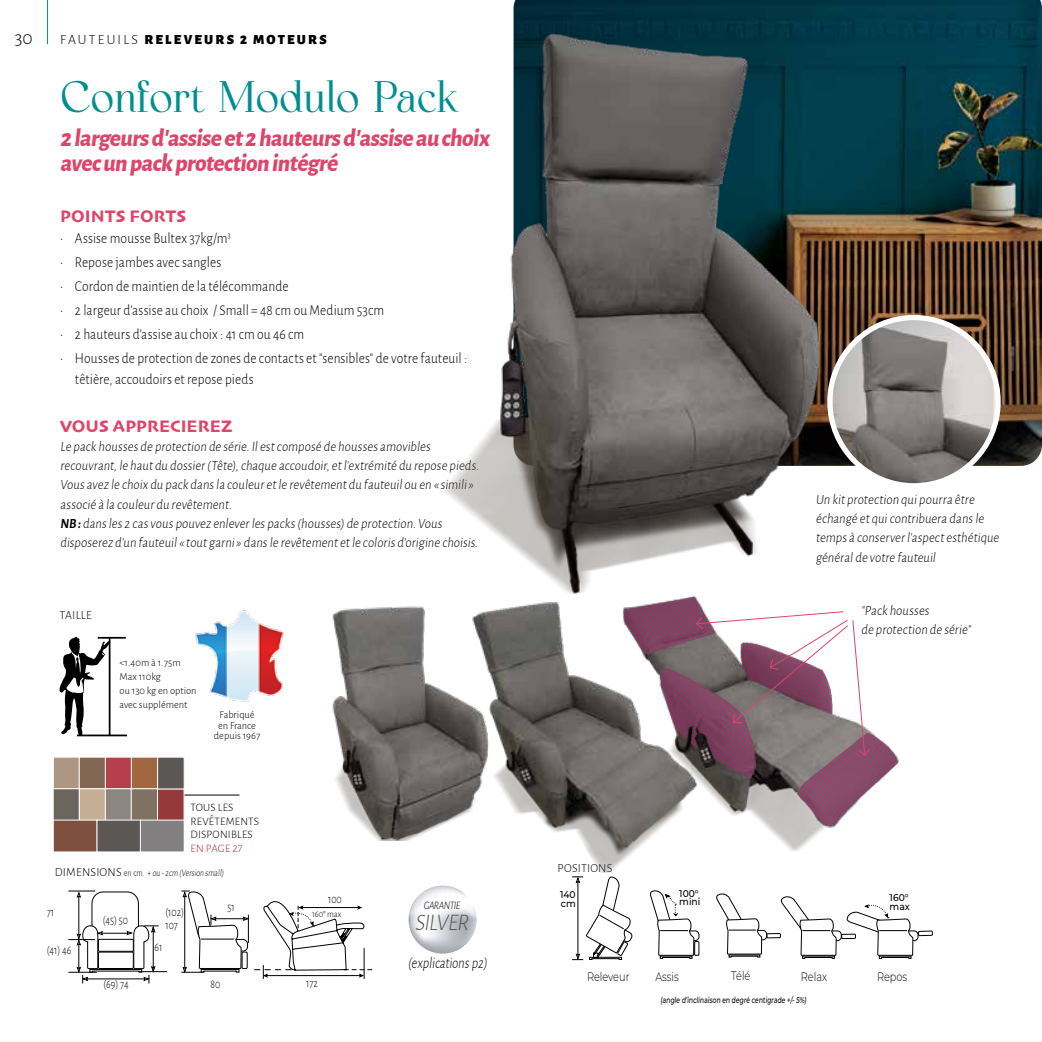
<style>
.page{position:relative;width:1042px;height:1042px;background:#fff}
.page>*{position:absolute;margin:0;border:0;box-sizing:border-box;transform-origin:0 0}
.t1{font:42px "Bella Queta";letter-spacing:-.005em;color:#008f8d}
.t2{font:800 24.5px/24.5px "Alegreya Sans";color:#dd456b;scale:.95 1}
.t3{font:300 23.8px "Alegreya Sans";color:#575756;scale:.9 1}
.t4{font:300 19.25px "Alegreya Sans";color:#000}
.t5{font:17.5px "Skia";letter-spacing:.005em;color:#dd456b}
.t6{font:300 15.75px "Alegreya Sans";color:#000;scale:.8 1}
.t7{font:300 15.05px/21px "Alegreya Sans";letter-spacing:.005em;color:#000;scale:.9 1}
.t8{font:300 14px/19.2px "Alegreya Sans";color:#000;scale:.9 1}
.t9{font:900 14px "Alegreya Sans";letter-spacing:.16em;color:#000}
.t10{font:300 12.25px/13.1px "Alegreya Sans";color:#000;scale:.8 1}
.t11{font:300 12.25px "Montserrat";color:#000;scale:.8 1}
.t12{font:300 12.25px "Alegreya Sans";letter-spacing:.02em;color:#000}
.t13{font:300 12.25px "Alegreya Sans";color:#000}
.t14{font:300 11.38px/13.7px "Alegreya Sans";letter-spacing:.02em;color:#000}
.t15{font:300 11.38px "Alegreya Sans";letter-spacing:.02em;color:#000;scale:.83 1}
.t16{font:300 11.38px "Alegreya Sans";letter-spacing:.015em;color:#c2262e}
.t17{font:300 10.5px/14px "Alegreya Sans";color:#000}
.t18{font:300 9.8px "Alegreya Sans";color:#000;scale:.8 1}
.t19{font:500 9.8px/8.8px "Montserrat";color:#000;scale:.94 1}
.t20{font:300 9.28px "Alegreya Sans";color:#000;scale:.91 1}
.t21{font:500 8.4px "Montserrat";color:#000;scale:.72 1}
.s1{font-weight:300}
.s2{font-weight:700}
.s3{font-size:12.25px}
</style>
<div class="page">
<img style="left:513px;top:0;width:526px;height:466px">
<svg style="left:1039px;top:0;width:3px;height:456px"></svg>
<hr style="left:47px;top:0;width:1px;height:44px;background:#008f8d">
<svg style="left:59px;top:636px;width:67px;height:99px"></svg>
<hr style="left:109px;top:638px;width:1px;height:97px;background:#000">
<hr style="left:77px;top:734px;width:50px;height:2px;background:#000">
<img style="left:195px;top:610px;width:89px;height:92px">
<svg style="left:408px;top:885px;width:69px;height:68px"></svg>
<hr style="left:181px;top:795px;width:58px;height:1px;background:#000">
<div style="left:53px;top:756px;width:27px;height:33px;background:#ad9682;border:1px solid #fff"></div>
<div style="left:53px;top:788px;width:27px;height:33px;background:#6c655d;border:1px solid #fff"></div>
<div style="left:79px;top:756px;width:27px;height:33px;background:#826852;border:1px solid #fff"></div>
<div style="left:79px;top:788px;width:27px;height:33px;background:#c5af94;border:1px solid #fff"></div>
<div style="left:105px;top:756px;width:27px;height:33px;background:#b53f4c;border:1px solid #fff"></div>
<div style="left:105px;top:788px;width:27px;height:33px;background:#8b8680;border:1px solid #fff"></div>
<div style="left:131px;top:756px;width:27px;height:33px;background:#a06740;border:1px solid #fff"></div>
<div style="left:131px;top:788px;width:27px;height:33px;background:#817165;border:1px solid #fff"></div>
<div style="left:157px;top:788px;width:27px;height:33px;background:#95393a;border:1px solid #fff"></div>
<div style="left:157px;top:756px;width:28px;height:33px;background:#5a5754;border:1px solid #fff"></div>
<svg style="left:53px;top:819px;width:319px;height:164px"></svg>
<div style="left:885px;top:930px;width:33px;height:11px;border:1px solid #000;border-radius:4px"></div>
<div style="left:918px;top:930px;width:15px;height:6px;border:1px solid #000"></div>
<img style="left:311px;top:606px;width:157px;height:234px">
<img style="left:442px;top:19px;width:417px;height:574px">
<img style="left:468px;top:593px;width:228px;height:239px">
<img style="left:832px;top:317px;width:161px;height:169px">
<div style="left:827px;top:315px;width:173px;height:173px;border:5px solid #fff;border-radius:50%"></div>
<svg style="left:572px;top:597px;width:342px;height:364px"></svg>
<h3 class="t4" style="left:15px;top:25px;width:19px">30</h3>
<p class="t9" style="left:60px;top:28px;width:268px"><span class="s1">FAUTEUILS</span> RELEVEURS 2 MOTEURS</p>
<h1 class="t1" style="left:60px;top:72px;width:400px">Confort Modulo Pack</h1>
<h2 class="t2" style="left:60px;top:124px;width:458px">2 largeurs d'assise et2 hauteurs d'assise au choix avecun pack protection intégré</h2>
<p class="t5" style="left:60px;top:206px;width:128px">POINTS FORTS</p>
<p class="t7" style="left:60px;top:227px;width:191px">• Assise mousse Bultex 37kg/m<sup>3</sup></p>
<p class="t7" style="left:60px;top:251px;width:181px">• Repose jambes avec sangles</p>
<p class="t7" style="left:60px;top:275px;width:255px">• Cordon de maintien de la télécommande</p>
<p class="t7" style="left:60px;top:299px;width:362px">• 2 largeur d’assise au choix / Small = 48 cm ou Medium 53cm</p>
<p class="t7" style="left:60px;top:323px;width:273px">• 2 hauteurs d’assise au choix : 41 cm ou 46 cm</p>
<p class="t7" style="left:75px;top:347px;width:437px;text-indent:-15px">• Housses de protection de zones de contacts et "sensibles" de votre fauteuil : têtière, accoudoirs et repose pieds</p>
<p class="t5" style="left:60px;top:415px;width:174px">VOUS APPRECIEREZ</p>
<p class="t8" style="left:60px;top:436px;width:469px">Le pack housses de protection de série.Ilestcomposé de housses amovibles recouvrant,le hautdu dossier(Tête),chaque accoudoir,etl'extrémité du repose pieds.<br>Vous avez le choix du pack dans la couleuretle revêtementdu fauteuilou en « simili» associé à la couleurdu revêtement.<br><span class="s2">NB :</span>dans les 2 cas vous pouvez enleverles packs (housses)de protection.Vous disposerez d’un fauteuil« toutgarni» dans le revêtementetle coloris d’origine choisis.</p>
<p class="t13" style="left:60px;top:607px;width:34px">TAILLE</p>
<p class="t17" style="left:120px;top:656px;width:78px">&lt;1.40m à 1.75m<br>Max 110kg<br>ou 130 kg en option avec supplément</p>
<p class="t17" style="left:214px;top:709px;width:48px;line-height:10.5px;text-align:center">Fabriqué en France depuis 1967</p>
<p class="t14" style="left:190px;top:800px;width:70px">TOUS LES<br>REVÊTEMENTS<br>DISPONIBLES</p>
<p class="t16" style="left:190px;top:841px;width:54px">EN PAGE 27</p>
<p class="t18" style="left:55px;top:866px;width:215px"><span class="s3">D I M E N S I O N S</span> e n cm . + ou -2cm (Version small)</p>
<p class="t10" style="left:165px;top:905px;width:25px">(102)<br>107</p>
<p class="t10" style="left:227px;top:900px;width:11px">51</p>
<p class="t10" style="left:328px;top:892px;width:19px">100</p>
<p class="t10" style="left:47px;top:905px;width:11px">71</p>
<p class="t20" style="left:312px;top:907px;width:34px">160° max</p>
<p class="t10" style="left:47px;top:943px;width:32px">(41) 46</p>
<p class="t10" style="left:103px;top:977px;width:33px">(69) 74</p>
<p class="t10" style="left:103px;top:913px;width:33px">(45) 50</p>
<p class="t10" style="left:155px;top:940px;width:11px">61</p>
<p class="t10" style="left:306px;top:975px;width:16px">172</p>
<p class="t10" style="left:210px;top:977px;width:14px">80</p>
<p class="t15" style="left:423px;top:898px;width:48px">GARANTIE</p>
<h3 class="t3" style="left:415px;top:906px;width:66px">SILVER</h3>
<p class="t6" style="left:408px;top:952px;width:104px">(explications p2)</p>
<p class="t8" style="left:816px;top:489px;width:207px">Un kitprotection quipourra être échangé etquicontribuera dans le temps à conserverl'aspectesthétique généralde votre fauteuil</p>
<p class="t12" style="left:557px;top:860px;width:56px">POSITIONS</p>
<p class="t19" style="left:560px;top:890px;width:18px">140 cm</p>
<p class="t19" style="left:679px;top:888px;width:24px">100° mini</p>
<p class="t8" style="left:861px;top:600px;width:126px">"Pack housses<br>de protection de série"</p>
<p class="t19" style="left:889px;top:893px;width:23px">160° max</p>
<p class="t11" style="left:587px;top:968px;width:55px">Releveur</p>
<p class="t11" style="left:655px;top:968px;width:31px">Assis</p>
<p class="t11" style="left:731px;top:967px;width:26px">Télé</p>
<p class="t11" style="left:801px;top:968px;width:34px">Relax</p>
<p class="t11" style="left:877px;top:968px;width:39px">Repos</p>
<p class="t21" style="left:660px;top:994px;width:206px">(angle d’inclinaison en degré centigrade +/- 5%)</p>
</div>
